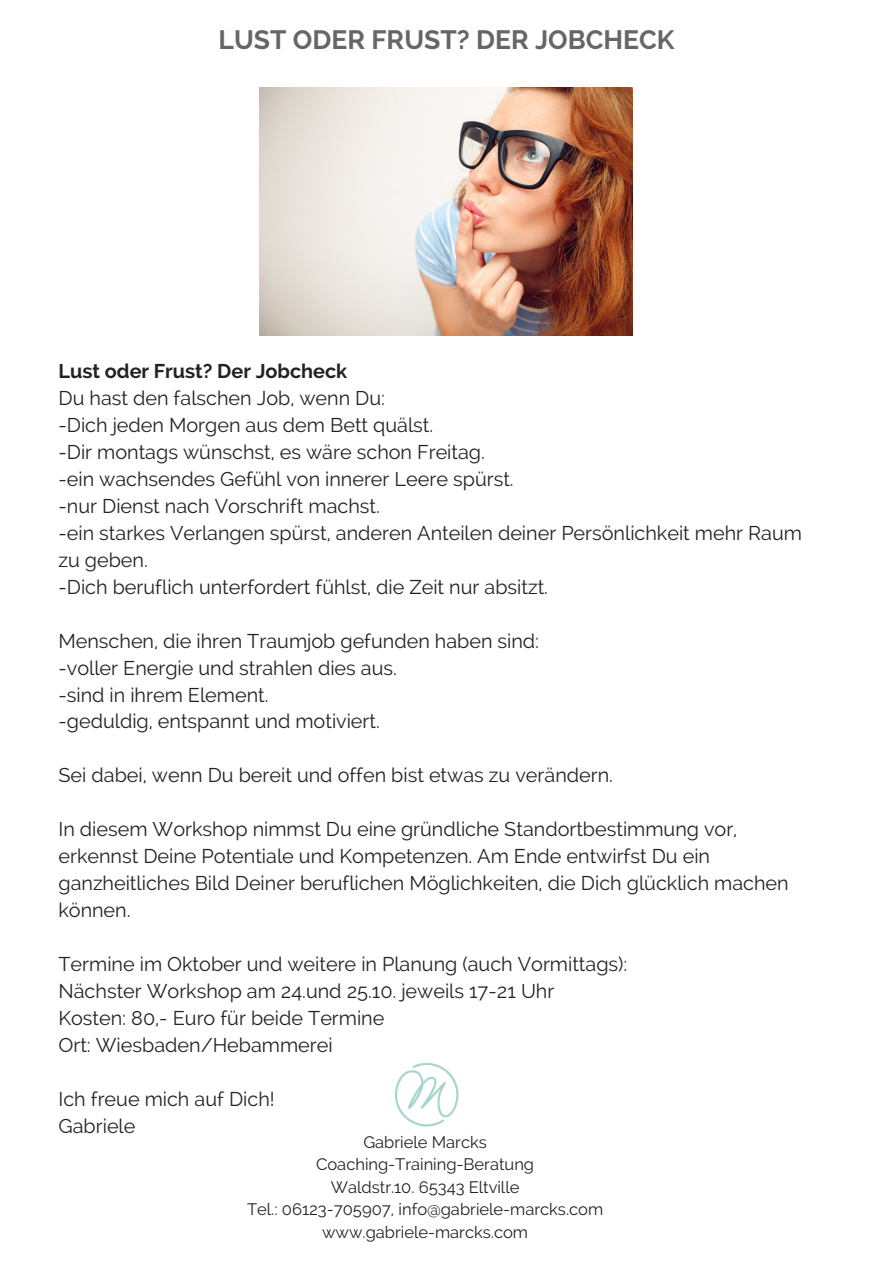
<style>
.page{position:relative;width:893px;height:1263px;background:#fff}
.page>*{position:absolute;margin:0;border:0;box-sizing:border-box;transform-origin:0 0}
.t1{font:700 26.4px "Raleway";color:#666}
.t2{font:19.8px/27px "Raleway";color:#222}
.t3{font:700 19.8px "Raleway";color:#222}
.t4{font:16.5px/22.5px "Raleway";color:#222;text-align:center}
</style>
<div class="page">
<img style="left:395px;top:1062px;width:64px;height:65px">
<img style="left:260px;top:88px;width:372px;height:247px">
<h1 class="t1" style="left:218px;top:25px;width:457px">LUST ODER FRUST? DER JOBCHECK</h1>
<p class="t3" style="left:58px;top:359px;width:290px">Lust oder Frust? Der Jobcheck</p>
<p class="t2" style="left:58px;top:384px;width:745px">Du hast den falschen Job, wenn Du:<br>-Dich jeden Morgen aus dem Bett quälst.<br>-Dir montags wünschst, es wäre schon Freitag.<br>-ein wachsendes Gefühl von innerer Leere spürst.<br>-nur Dienst nach Vorschrift machst.<br>-ein starkes Verlangen spürst, anderen Anteilen deiner Persönlichkeit mehr Raum zu geben.<br>-Dich beruflich unterfordert fühlst, die Zeit nur absitzt.</p>
<p class="t2" style="left:58px;top:627px;width:482px">Menschen, die ihren Traumjob gefunden haben sind: -voller Energie und strahlen dies aus.<br>-sind in ihrem Element.<br>-geduldig, entspannt und motiviert.</p>
<p class="t2" style="left:58px;top:762px;width:556px">Sei dabei, wenn Du bereit und offen bist etwas zu verändern.</p>
<p class="t2" style="left:58px;top:816px;width:731px">In diesem Workshop nimmst Du eine gründliche Standortbestimmung vor, erkennst Deine Potentiale und Kompetenzen. Am Ende entwirfst Du ein ganzheitliches Bild Deiner beruflichen Möglichkeiten, die Dich glücklich machen können.</p>
<p class="t2" style="left:58px;top:951px;width:570px">Termine im Oktober und weitere in Planung (auch Vormittags):<br>Nächster Workshop am 24.und 25.10. jeweils 17-21 Uhr<br>Kosten: 80,- Euro für beide Termine<br>Ort: Wiesbaden/Hebammerei</p>
<p class="t2" style="left:58px;top:1086px;width:218px">Ich freue mich auf Dich!<br>Gabriele</p>
<p class="t4" style="left:247px;top:1131px;width:357px">Gabriele Marcks<br>Coaching-Training-Beratung<br>Waldstr.10. 65343 Eltville<br>Tel.: 06123-705907, info@gabriele-marcks.com www.gabriele-marcks.com</p>
</div>
